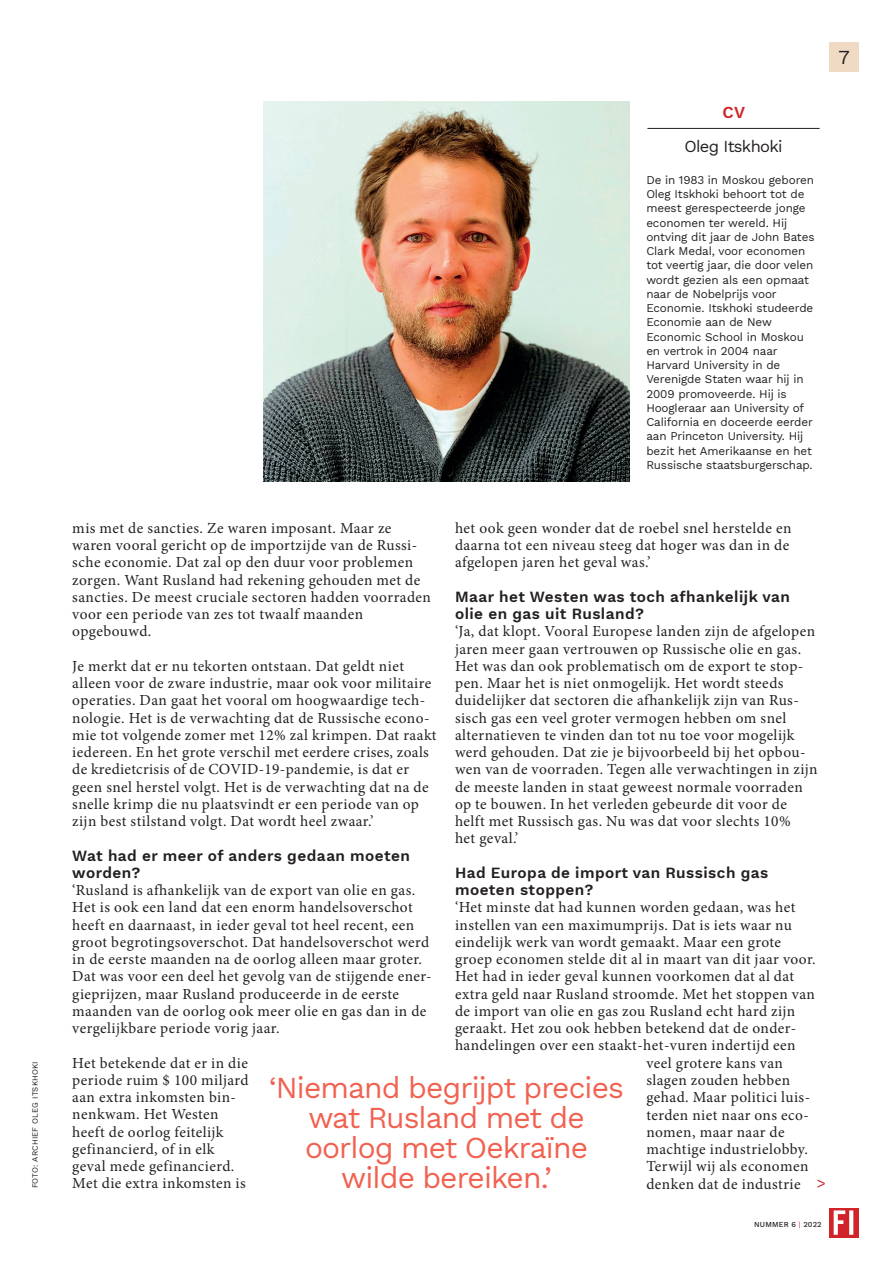
<style>
.page{position:relative;width:893px;height:1263px;background:#fff}
.page>*{position:absolute;margin:0;border:0;box-sizing:border-box;transform-origin:0 0}
.t1{font:30px/30px "Work Sans";letter-spacing:-.03em;color:#f16150;text-align:center}
.t2{font:19.5px "Work Sans";color:#231f20}
.t3{font:16.5px "Work Sans";letter-spacing:-.04em;color:#231f20}
.t4{font:600 16.5px "Work Sans";color:#d1232a}
.t5{font:15.3px/17.2px "Minion Pro";letter-spacing:.03em;color:#231f20}
.t6{font:600 15.3px/17.2px "Work Sans";letter-spacing:.03em;color:#231f20}
.t7{font:15px "Work Sans";color:#d1232a}
.t8{font:11.7px/14.2px "Work Sans";letter-spacing:-.01em;color:#231f20}
.t9{font:7.95px "Work Sans";letter-spacing:.02em;color:#231f20}
.t10{font:500 7.5px "Work Sans";letter-spacing:.02em;color:#231f20}
.s1{font-weight:400;color:#d1232a}
</style>
<div class="page">
<svg style="left:829px;top:1208px;width:30px;height:29px"></svg>
<svg style="left:834px;top:1210px;width:19px;height:25px"></svg>
<hr style="left:647px;top:128px;width:173px;height:1px;background:#231f20">
<img style="left:264px;top:102px;width:365px;height:379px">
<div style="left:829px;top:43px;width:30px;height:29px;background:#f0dac4"></div>
<p class="t9" style="left:29px;top:1188px;width:129px;rotate:-90deg">FOTO: ARCHIEF OLEG ITSKHOKI</p>
<p class="t4" style="left:722px;top:100px;width:24px">CV</p>
<p class="t3" style="left:684px;top:134px;width:100px">Oleg Itskhoki</p>
<p class="t8" style="left:646px;top:172px;width:170px">De in 1983 in Moskou geboren<br>Oleg Itskhoki behoort tot de meest gerespecteerde jonge economen ter wereld. Hij ontving dit jaar de John Bates<br>Clark Medal, voor economen tot veertig jaar, die door velen wordt gezien als een opmaat naar de Nobelprijs voor<br>Economie. Itskhoki studeerde<br>Economie aan de New<br>Economic School in Moskou en vertrok in 2004 naar<br>Harvard University in de<br>Verenigde Staten waar hij in<br>2009 promoveerde. Hij is<br>Hoogleraar aan University of<br>California en doceerde eerder aan Princeton University. Hij bezit het Amerikaanse en het<br>Russische staatsburgerschap.</p>
<p class="t2" style="left:838px;top:43px;width:13px">7</p>
<p class="t5" style="left:72px;top:519px;width:360px">mis met de sancties. Ze waren imposant. Maar ze waren vooral gericht op de importzijde van de Russi&shy;sche economie. Dat zal op den duur voor problemen zorgen. Want Rusland had rekening gehouden met de sancties. De meest cruciale sectoren hadden voorraden voor een periode van zes tot twaalf maanden opgebouwd.</p>
<p class="t5" style="left:72px;top:657px;width:366px">Je merkt dat er nu tekorten ontstaan. Dat geldt niet alleen voor de zware industrie, maar ook voor militaire operaties. Dan gaat het vooral om hoogwaardige tech&shy;nologie. Het is de verwachting dat de Russische econo&shy;mie tot volgende zomer met 12% zal krimpen. Dat raakt iedereen. En het grote verschil met eerdere crises, zoals de kredietcrisis of de COVID-19-pandemie, is dat er geen snel herstel volgt. Het is de verwachting dat na de snelle krimp die nu plaatsvindt er een periode van op zijn best stilstand volgt. Dat wordt heel zwaar.’</p>
<p class="t6" style="left:72px;top:846px;width:339px">Wat had er meer of anders gedaan moeten worden?</p>
<p class="t5" style="left:72px;top:882px;width:361px">‘Rusland is afhankelijk van de export van olie en gas.<br>Het is ook een land dat een enorm handelsoverschot heeft en daarnaast, in ieder geval tot heel recent, een groot begrotingsoverschot. Dat handelsoverschot werd in de eerste maanden na de oorlog alleen maar groter.<br>Dat was voor een deel het gevolg van de stijgende ener&shy;gieprijzen, maar Rusland produceerde in de eerste maanden van de oorlog ook meer olie en gas dan in de vergelijkbare periode vorig jaar.</p>
<p class="t5" style="left:72px;top:1054px;width:178px">Het betekende dat er in die periode ruim $ 100 miljard aan extra inkomsten bin&shy;nenkwam. Het Westen heeft de oorlog feitelijk gefinancierd, of in elk geval mede gefinancierd.<br>Met die extra inkomsten is</p>
<p class="t5" style="left:455px;top:519px;width:338px">het ook geen wonder dat de roebel snel herstelde en daarna tot een niveau steeg dat hoger was dan in de afgelopen jaren het geval was.’</p>
<p class="t6" style="left:455px;top:587px;width:336px">Maar het Westen was toch afhankelijk van olie en gas uit Rusland?</p>
<p class="t5" style="left:455px;top:623px;width:364px">‘Ja, dat klopt. Vooral Europese landen zijn de afgelopen jaren meer gaan vertrouwen op Russische olie en gas.<br>Het was dan ook problematisch om de export te stop&shy;pen. Maar het is niet onmogelijk. Het wordt steeds duidelijker dat sectoren die afhankelijk zijn van Rus&shy;sisch gas een veel groter vermogen hebben om snel alternatieven te vinden dan tot nu toe voor mogelijk werd gehouden. Dat zie je bijvoorbeeld bij het opbou&shy;wen van de voorraden. Tegen alle verwachtingen in zijn de meeste landen in staat geweest normale voorraden op te bouwen. In het verleden gebeurde dit voor de helft met Russisch gas. Nu was dat voor slechts 10%<br>het geval.’</p>
<p class="t6" style="left:455px;top:863px;width:315px">Had Europa de import van Russisch gas moeten stoppen?</p>
<p class="t5" style="left:455px;top:899px;width:342px">‘Het minste dat had kunnen worden gedaan, was het</p>
<p class="t5" style="left:455px;top:916px;width:338px">instellen van een maximumprijs. Dat is iets waar nu</p>
<p class="t5" style="left:455px;top:933px;width:328px">eindelijk werk van wordt gemaakt. Maar een grote</p>
<p class="t5" style="left:455px;top:951px;width:362px">groep economen stelde dit al in maart van dit jaar voor.</p>
<p class="t5" style="left:455px;top:968px;width:341px">Het had in ieder geval kunnen voorkomen dat al dat</p>
<p class="t5" style="left:455px;top:985px;width:361px">extra geld naar Rusland stroomde. Met het stoppen van</p>
<p class="t5" style="left:455px;top:1002px;width:342px">de import van olie en gas zou Rusland echt hard zijn</p>
<p class="t5" style="left:455px;top:1020px;width:343px">geraakt. Het zou ook hebben betekend dat de onder-</p>
<p class="t5" style="left:455px;top:1037px;width:342px">handelingen over een staakt-het-vuren indertijd een</p>
<p class="t5" style="left:646px;top:1054px;width:138px">veel grotere kans van</p>
<p class="t5" style="left:646px;top:1071px;width:145px">slagen zouden hebben</p>
<p class="t5" style="left:646px;top:1089px;width:165px">gehad. Maar politici luis-</p>
<p class="t5" style="left:646px;top:1106px;width:164px">terden niet naar ons eco-</p>
<p class="t5" style="left:646px;top:1123px;width:140px">nomen, maar naar de</p>
<p class="t5" style="left:646px;top:1140px;width:163px">machtige industrielobby.</p>
<p class="t5" style="left:646px;top:1158px;width:164px">Terwijl wij als economen</p>
<p class="t5" style="left:646px;top:1175px;width:156px">denken dat de industrie</p>
<h1 class="t1" style="left:269px;top:1072px;width:356px">‘Niemand begrijpt precies wat Rusland met de oorlog met Oekraïne</h1>
<h1 class="t1" style="left:341px;top:1162px;width:212px">wilde bereiken.’</h1>
<p class="t7" style="left:817px;top:1172px;width:11px">&gt;</p>
<p class="t10" style="left:754px;top:1219px;width:69px">NUMMER 6 <span class="s1">|</span> 2022</p>
</div>
